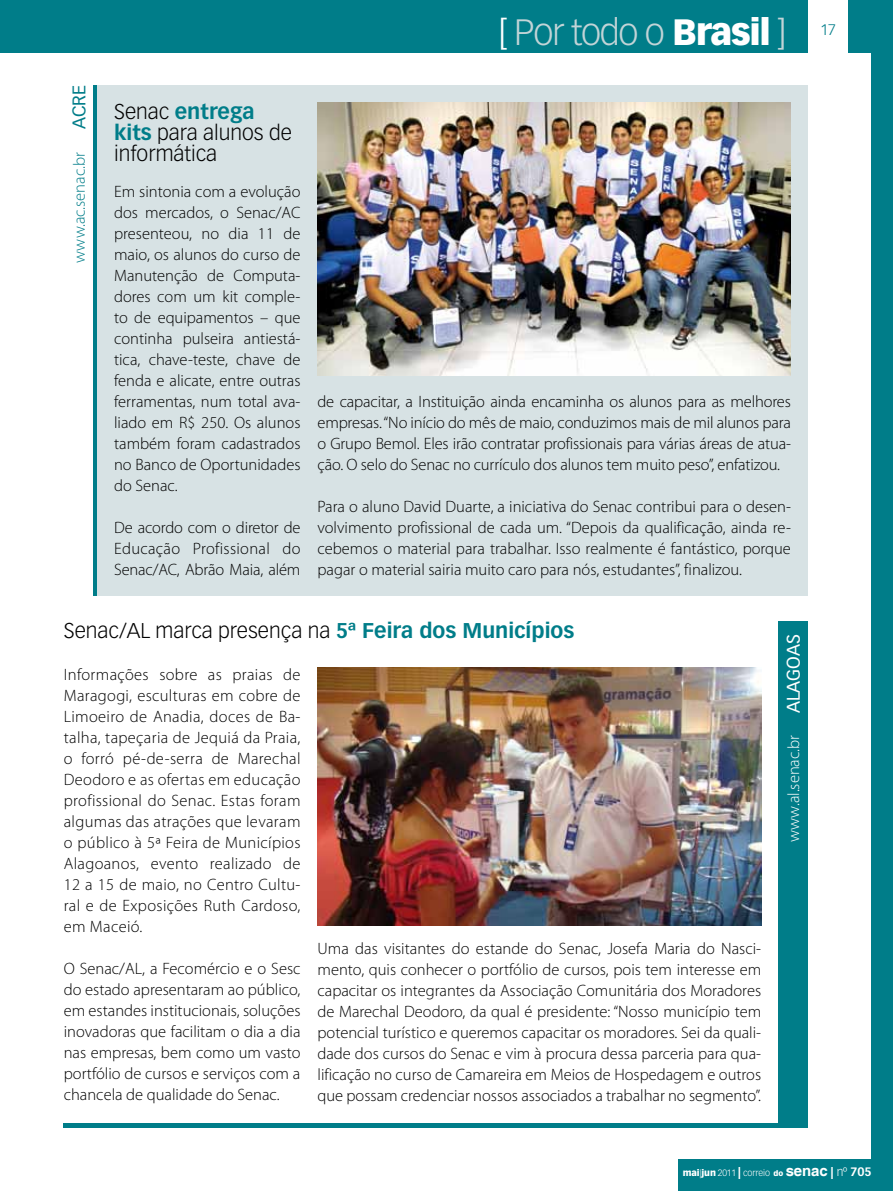
<style>
.page{position:relative;width:893px;height:1191px;background:#fff}
.page>*{position:absolute;margin:0;border:0;box-sizing:border-box;transform-origin:0 0}
.t1{font:300 36px "Vectora LH";letter-spacing:-.04em;color:#c2d4d7}
.t2{font:300 21px/21px "Vectora LH";color:#000}
.t3{font:18px "Vectora LH";color:#fff}
.t4{font:18px "Vectora LH";color:#007d89}
.t5{font:300 16.5px/21px "Myriad Pro";color:#000;text-align:justify}
.t6{font:300 16.5px "Myriad Pro";color:#007d89}
.t7{font:300 16.5px "Myriad Pro";color:#fff}
.t8{font:300 15px "Vectora LH";color:#007d89}
.t9{font:300 9px "Vectora LH";letter-spacing:-.01em;color:#fff}
.s1{color:#fff}
.s2{font-weight:900;color:#fff}
.s3{font-weight:700;color:#007d89}
.s4{font-weight:900}
.s5{font-weight:900;font-size:12px}
.s6{font-weight:900;font-size:7.5px}
.s7{font-family:"Helvetica";font-weight:700;font-size:15px}
.s8{font-size:12px}
.s9{font-weight:700;font-size:12px}
</style>
<div class="page">
<div style="left:94px;top:85px;width:714px;height:510px;background:#d7e2e4"></div>
<hr style="left:94px;top:85px;width:3px;height:510px;background:#007d89">
<img style="left:317px;top:102px;width:474px;height:273px">
<hr style="left:64px;top:1123px;width:744px;height:4px;background:#007d89">
<div style="left:778px;top:621px;width:30px;height:506px;background:#007d89"></div>
<img style="left:317px;top:667px;width:444px;height:258px">
<div style="left:678px;top:1159px;width:215px;height:32px;background:#007d89"></div>
<div style="left:848px;top:0;width:45px;height:53px;background:#007d89"></div>
<div style="left:0;top:0;width:808px;height:53px;background:#007d89"></div>
<div style="left:872px;top:0;width:21px;height:1191px;background:#007d89"></div>
<p class="t4" style="left:68px;top:129px;width:46px;rotate:-90deg">ACRE</p>
<p class="t6" style="left:70px;top:262px;width:112px;rotate:-90deg">www.ac.senac.br</p>
<h1 class="t1" style="left:498px;top:12px;width:290px"><span class="s1">[</span> Por todo o <span class="s2">Brasil</span> ]</h1>
<p class="t2" style="left:114px;top:101px;width:179px">Senac <span class="s3">entrega kits</span> para alunos de informática</p>
<p class="t5" style="left:114px;top:181px;width:188px">Em sintonia com a evolução dos mercados, o Senac/AC presenteou, no dia 11 de maio, os alunos do curso de Manutenção de Computa&shy;dores com um kit comple&shy;to de equipamentos – que continha pulseira antiestá&shy;tica, chave-teste, chave de fenda e alicate, entre outras ferramentas, num total ava&shy;liado em R$ 250. Os alunos também foram cadastrados no Banco de Oportunidades do Senac.</p>
<p class="t5" style="left:114px;top:517px;width:188px">De acordo com o diretor de Educação Profissional do Senac/AC, Abrão Maia, além</p>
<p class="t5" style="left:317px;top:391px;width:475px">de capacitar, a Instituição ainda encaminha os alunos para as melhores empresas. “No início do mês de maio, conduzimos mais de mil alunos para o Grupo Bemol. Eles irão contratar profissionais para várias áreas de atua&shy;ção. O selo do Senac no currículo dos alunos tem muito peso”, enfatizou.</p>
<p class="t5" style="left:317px;top:496px;width:475px">Para o aluno David Duarte, a iniciativa do Senac contribui para o desen&shy;volvimento profissional de cada um. “Depois da qualificação, ainda re&shy;cebemos o material para trabalhar. Isso realmente é fantástico, porque pagar o material sairia muito caro para nós, estudantes”, finalizou.</p>
<p class="t2" style="left:64px;top:620px;width:512px">Senac/AL marca presença na <span class="s3">5ª Feira dos Municípios</span></p>
<p class="t5" style="left:64px;top:664px;width:238px">Informações sobre as praias de Maragogi, esculturas em cobre de Limoeiro de Anadia, doces de Ba&shy;talha, tapeçaria de Jequiá da Praia, o forró pé-de-serra de Marechal Deodoro e as ofertas em educação profissional do Senac. Estas foram algumas das atrações que levaram o público à 5ª Feira de Municípios Alagoanos, evento realizado de 12 a 15 de maio, no Centro Cultu&shy;ral e de Exposições Ruth Cardoso, em Maceió.</p>
<p class="t5" style="left:64px;top:958px;width:238px">O Senac/AL, a Fecomércio e o Sesc do estado apresentaram ao público, em estandes institucionais, soluções inovadoras que facilitam o dia a dia nas empresas, bem como um vasto portfólio de cursos e serviços com a chancela de qualidade do Senac.</p>
<p class="t5" style="left:317px;top:938px;width:445px">Uma das visitantes do estande do Senac, Josefa Maria do Nasci&shy;mento, quis conhecer o portfólio de cursos, pois tem interesse em capacitar os integrantes da Associação Comunitária dos Moradores de Marechal Deodoro, da qual é presidente: “Nosso município tem potencial turístico e queremos capacitar os moradores. Sei da quali&shy;dade dos cursos do Senac e vim à procura dessa parceria para qua&shy;lificação no curso de Camareira em Meios de Hospedagem e outros que possam credenciar nossos associados a trabalhar no segmento”.</p>
<p class="t3" style="left:783px;top:713px;width:81px;rotate:-90deg">ALAGOAS</p>
<p class="t7" style="left:785px;top:841px;width:108px;rotate:-90deg">www.al.senac.br</p>
<p class="t8" style="left:820px;top:21px;width:17px">17</p>
<p class="t9" style="left:683px;top:1167px;width:191px"><span class="s4">mai</span>|<span class="s4">jun</span> 2011 <span class="s5">|</span> correio <span class="s6">do</span> <span class="s7">senac</span> <span class="s5">|</span> <span class="s8">nº</span> <span class="s9">705</span></p>
</div>
